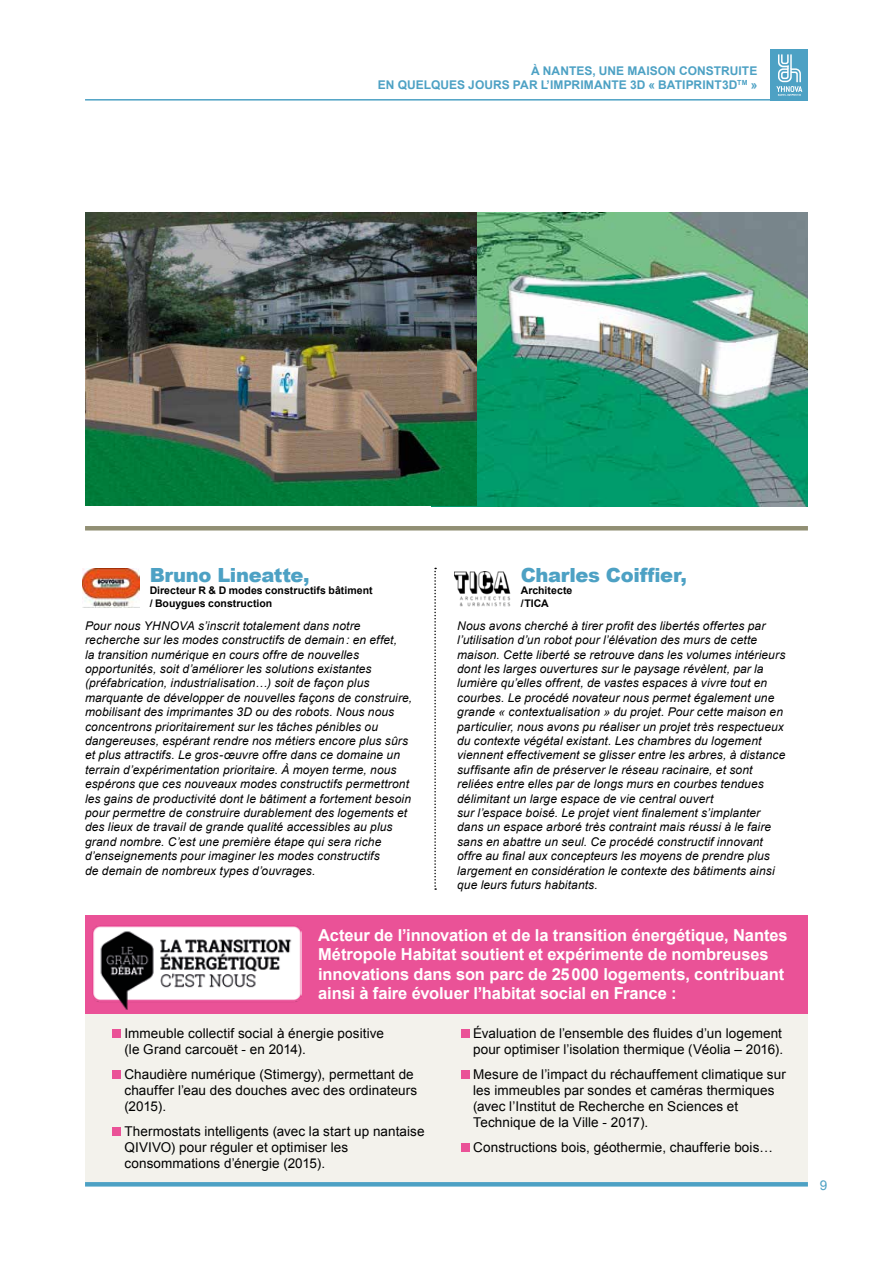
<style>
.page{position:relative;width:893px;height:1263px;background:#fff}
.page>*{position:absolute;margin:0;border:0;box-sizing:border-box;transform-origin:0 0}
.t1{font:900 19.5px "Arial";letter-spacing:-.015em;color:#4da1c4}
.t2{font:700 16.5px/19.5px "Arial";letter-spacing:-.005em;color:#fff}
.t3{font:13.5px/16.2px "Arial";letter-spacing:.005em;color:#000}
.t4{font:13.5px "Arial";color:#4da1c4}
.t5{font:italic 12px/14.4px "Arial";letter-spacing:.01em;color:#000}
.t6{font:700 12px/13.5px "Arial";letter-spacing:.005em;color:#4da1c4;text-align:right}
.t7{font:700 10.5px/12.6px "Arial";letter-spacing:.005em;color:#000}
</style>
<div class="page">
<hr style="left:85px;top:99px;width:723px;height:2px;background:#4da1c4">
<hr style="left:85px;top:1182px;width:723px;height:4px;background:#4da1c4">
<div style="left:771px;top:49px;width:37px;height:52px;background:#4da1c4"></div>
<svg style="left:776px;top:54px;width:26px;height:42px"></svg>
<div style="left:85px;top:915px;width:723px;height:267px;background:#f3f2ec"></div>
<svg style="left:434px;top:568px;width:2px;height:322px"></svg>
<img style="left:476px;top:213px;width:332px;height:293px">
<div style="left:85px;top:915px;width:723px;height:99px;background:#ea5297"></div>
<div style="left:112px;top:1029px;width:9px;height:9px;background:#ea5297"></div>
<div style="left:112px;top:1070px;width:9px;height:9px;background:#ea5297"></div>
<div style="left:112px;top:1127px;width:9px;height:9px;background:#ea5297"></div>
<div style="left:461px;top:1029px;width:8px;height:9px;background:#ea5297"></div>
<div style="left:461px;top:1070px;width:8px;height:9px;background:#ea5297"></div>
<div style="left:461px;top:1143px;width:8px;height:9px;background:#ea5297"></div>
<img style="left:92px;top:925px;width:210px;height:84px">
<img style="left:85px;top:213px;width:391px;height:293px">
<hr style="left:85px;top:526px;width:723px;height:4px;background:#918f74">
<img style="left:83px;top:568px;width:57px;height:39px">
<img style="left:454px;top:571px;width:57px;height:35px">
<p class="t6" style="left:378px;top:64px;width:381px">À NANTES, UNE MAISON CONSTRUITE<br>EN QUELQUES JOURS PAR L’IMPRIMANTE 3D « BATIPRINT3D<sup>TM</sup> »</p>
<h1 class="t1" style="left:150px;top:560px;width:162px">Bruno Lineatte,</h1>
<p class="t7" style="left:150px;top:585px;width:224px">Directeur R &amp; D modes constructifs bâtiment / Bouygues construction</p>
<p class="t5" style="left:85px;top:618px;width:329px">Pour nous YHNOVA s’inscrit totalement dans notre recherche sur les modes constructifs de demain: en effet,<br>la transition numérique en cours offre de nouvelles opportunités, soit d’améliorer les solutions existantes (préfabrication, industrialisation…) soit de façon plus marquante de développer de nouvelles façons de construire, mobilisant des imprimantes 3D ou des robots. Nous nous concentrons prioritairement sur les tâches pénibles ou dangereuses, espérant rendre nos métiers encore plus sûrs et plus attractifs. Le gros-œuvre offre dans ce domaine un terrain d’expérimentation prioritaire. À moyen terme, nous espérons que ces nouveaux modes constructifs permettront les gains de productivité dont le bâtiment a fortement besoin pour permettre de construire durablement des logements et des lieux de travail de grande qualité accessibles au plus grand nombre. C’est une première étape qui sera riche d’enseignements pour imaginer les modes constructifs<br>de demain de nombreux types d’ouvrages.</p>
<h1 class="t1" style="left:521px;top:560px;width:168px">Charles Coiffier,</h1>
<p class="t7" style="left:521px;top:585px;width:53px">Architecte /TICA</p>
<p class="t5" style="left:457px;top:618px;width:330px">Nous avons cherché à tirer profit des libertés offertes par l’utilisation d’un robot pour l’élévation des murs de cette maison. Cette liberté se retrouve dans les volumes intérieurs dont les larges ouvertures sur le paysage révèlent, par la lumière qu’elles offrent, de vastes espaces à vivre tout en courbes. Le procédé novateur nous permet également une grande « contextualisation » du projet. Pour cette maison en particulier, nous avons pu réaliser un projet très respectueux du contexte végétal existant. Les chambres du logement viennent effectivement se glisser entre les arbres, à distance suffisante afin de préserver le réseau racinaire, et sont reliées entre elles par de longs murs en courbes tendues délimitant un large espace de vie central ouvert<br>sur l’espace boisé. Le projet vient finalement s’implanter dans un espace arboré très contraint mais réussi à le faire sans en abattre un seul. Ce procédé constructif innovant offre au final aux concepteurs les moyens de prendre plus largement en considération le contexte des bâtiments ainsi que leurs futurs habitants.</p>
<h2 class="t2" style="left:318px;top:926px;width:471px">Acteur de l’innovation et de la transition énergétique, Nantes Métropole Habitat soutient et expérimente de nombreuses innovations dans son parc de 25000 logements, contribuant ainsi à faire évoluer l’habitat social en France :</h2>
<p class="t3" style="left:124px;top:1025px;width:261px">Immeuble collectif social à énergie positive (le Grand carcouët - en 2014).</p>
<p class="t3" style="left:124px;top:1066px;width:294px">Chaudière numérique (Stimergy), permettant de chauffer l’eau des douches avec des ordinateurs (2015).</p>
<p class="t3" style="left:124px;top:1123px;width:302px">Thermostats intelligents (avec la start up nantaise<br>QIVIVO) pour réguler et optimiser les consommations d’énergie (2015).</p>
<p class="t3" style="left:473px;top:1025px;width:311px">Évaluation de l’ensemble des fluides d’un logement pour optimiser l’isolation thermique (Véolia – 2016).</p>
<p class="t3" style="left:473px;top:1066px;width:314px">Mesure de l’impact du réchauffement climatique sur les immeubles par sondes et caméras thermiques (avec l’Institut de Recherche en Sciences et Technique de la Ville - 2017).</p>
<p class="t3" style="left:473px;top:1139px;width:301px">Constructions bois, géothermie, chaufferie bois…</p>
<p class="t4" style="left:820px;top:1176px;width:9px">9</p>
</div>
